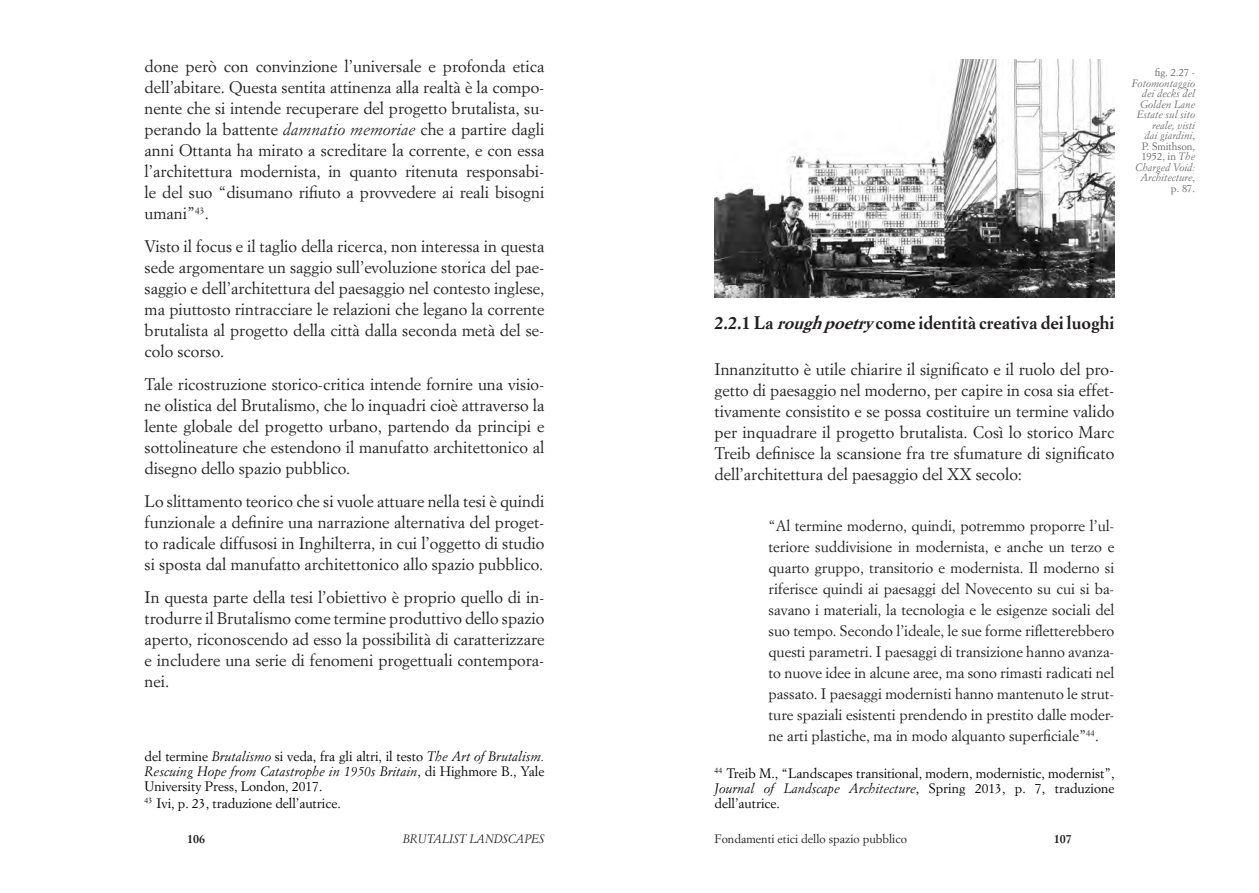
<style>
.page{position:relative;width:1259px;height:893px;background:#fff}
.page>*{position:absolute;margin:0;border:0;box-sizing:border-box;transform-origin:0 0}
.t1{font:700 18px "Simoncini Garamond Std";color:#231f20}
.t2{font:16.5px/21px "Simoncini Garamond Std";color:#231f20;text-align:justify}
.t3{font:15px/21px "Simoncini Garamond Std";color:#231f20;text-align:justify}
.Footnote_text{font:13.5px/15px "Simoncini Garamond Std";color:#000;text-align:justify}
.t4{font:12px "Simoncini Garamond Std";color:#231f20}
.t5{font:italic 12px "Simoncini Garamond Std";color:#231f20}
.t6{font:700 12px "Simoncini Garamond Std";color:#231f20}
.t7{font:italic 10.5px/10.5px "Simoncini Garamond Std";color:#676767;text-align:right}
.s1{font-style:italic}
.s2{font-style:normal}
</style>
<div class="page">
<img style="left:714px;top:60px;width:400px;height:238px">
<p class="t2" style="left:145px;top:56px;width:401px">done però con convinzione l’universale e profonda etica dell’abitare. Questa sentita attinenza alla realtà è la compo&shy;nente che si intende recuperare del progetto brutalista, su&shy;perando la battente <span class="s1">damnatio memoriae</span> che a partire dagli anni Ottanta ha mirato a screditare la corrente, e con essa l’architettura modernista, in quanto ritenuta responsabi&shy;le del suo “disumano rifiuto a provvedere ai reali bisogni umani”<sup>43</sup>.</p>
<p class="t2" style="left:145px;top:236px;width:401px">Visto il focus e il taglio della ricerca, non interessa in questa sede argomentare un saggio sull’evoluzione storica del pae&shy;saggio e dell’architettura del paesaggio nel contesto inglese, ma piuttosto rintracciare le relazioni che legano la corrente brutalista al progetto della città dalla seconda metà del se&shy;colo scorso.</p>
<p class="t2" style="left:145px;top:374px;width:401px">Tale ricostruzione storico-critica intende fornire una visio&shy;ne olistica del Brutalismo, che lo inquadri cioè attraverso la lente globale del progetto urbano, partendo da principi e sottolineature che estendono il manufatto architettonico al disegno dello spazio pubblico.</p>
<p class="t2" style="left:145px;top:491px;width:401px">Lo slittamento teorico che si vuole attuare nella tesi è quindi funzionale a definire una narrazione alternativa del proget&shy;to radicale diffusosi in Inghilterra, in cui l’oggetto di studio si sposta dal manufatto architettonico allo spazio pubblico.</p>
<p class="t2" style="left:145px;top:587px;width:401px">In questa parte della tesi l’obiettivo è proprio quello di in&shy;trodurre il Brutalismo come termine produttivo dello spazio aperto, riconoscendo ad esso la possibilità di caratterizzare e includere una serie di fenomeni progettuali contempora&shy;nei.</p>
<p class="Footnote_text" style="left:145px;top:748px;width:401px">del termine <span class="s1">Brutalismo</span> si veda, fra gli altri, il testo <span class="s1">The Art of Brutalism.<br>Rescuing Hope from Catastrophe in 1950s Britain</span>, di Highmore B., Yale University Press, London, 2017.</p>
<p class="Footnote_text" style="left:145px;top:795px;width:198px"><sup>43</sup> Ivi, p. 23, traduzione dell’autrice.</p>
<p class="t1" style="left:714px;top:312px;width:401px">2.2.1 La <span class="s1">roughpoetry</span>come identità creativa dei luoghi</p>
<p class="t2" style="left:714px;top:358px;width:401px">Innanzitutto è utile chiarire il significato e il ruolo del pro&shy;getto di paesaggio nel moderno, per capire in cosa sia effet&shy;tivamente consistito e se possa costituire un termine valido per inquadrare il progetto brutalista. Così lo storico Marc Treib definisce la scansione fra tre sfumature di significato dell’architettura del paesaggio del XX secolo:</p>
<p class="t3" style="left:768px;top:515px;width:347px">“Al termine moderno, quindi, potremmo proporre l’ul&shy;teriore suddivisione in modernista, e anche un terzo e quarto gruppo, transitorio e modernista. Il moderno si riferisce quindi ai paesaggi del Novecento su cui si ba&shy;savano i materiali, la tecnologia e le esigenze sociali del suo tempo. Secondo l’ideale, le sue forme rifletterebbero questi parametri. I paesaggi di transizione hanno avanza&shy;to nuove idee in alcune aree, ma sono rimasti radicati nel passato. I paesaggi modernisti hanno mantenuto le strut&shy;ture spaziali esistenti prendendo in prestito dalle moder&shy;ne arti plastiche, ma in modo alquanto superficiale”<sup>44</sup>.</p>
<p class="Footnote_text" style="left:714px;top:765px;width:401px"><sup>44</sup> Treib M., “Landscapes transitional, modern, modernistic, modernist”, <span class="s1">Journal of Landscape Architecture</span>, Spring 2013, p. 7, traduzione dell’autrice.</p>
<p class="t6" style="left:187px;top:831px;width:19px">106</p>
<p class="t5" style="left:403px;top:831px;width:143px">BRUTALIST LANDSCAPES</p>
<p class="t4" style="left:714px;top:831px;width:194px">Fondamenti etici dello spazio pubblico</p>
<p class="t6" style="left:1053px;top:831px;width:19px">107</p>
<p class="t7" style="left:1131px;top:67px;width:65px"><span class="s2">fig. 2.27 -<br></span>Fotomontaggio dei decks del<br>Golden Lane<br>Estate sul sito reale, visti<br>dai giardini<span class="s2">,<br>P. Smithson,<br>1952, in</span> The<br>Charged Void:<br>Architecture<span class="s2">, p. 87.</span></p>
</div>
